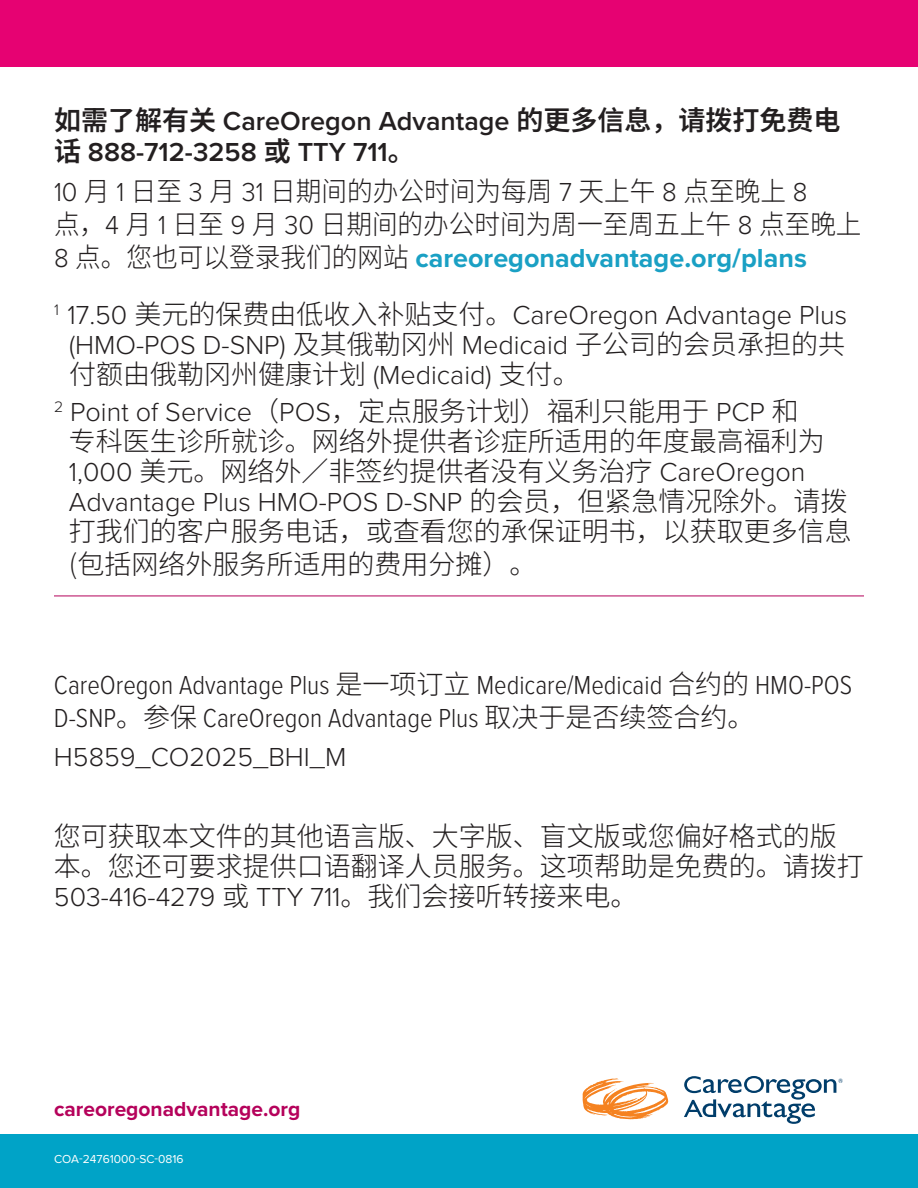
<style>
.page{position:relative;width:918px;height:1188px;background:#fff}
.page>*{position:absolute;margin:0;border:0;box-sizing:border-box;transform-origin:0 0}
.t1{font:300 27px/30px "Noto Sans SC";color:#231f20}
.t2{font:300 27px "Proxima Nova";color:#231f20}
.t3{font:300 27px/33px "Proxima Nova Cond";color:#231f20}
.t4{font:300 27px/57px "Proxima Nova";color:#231f20;scale:.95 1}
.t5{font:300 27px/33px "Noto Sans SC";color:#231f20;scale:.95 1}
.t6{font:600 27px/31.5px "Proxima Nova";color:#231f20}
.t7{font:700 21px "Proxima Nova";color:#b5025b}
.t8{font:12px "Proxima Nova";color:#fff}
.s1{font-family:"Noto Sans SC"}
.s2{font-family:"Proxima Nova"}
.s3{font-weight:700;color:#1aa0c4}
</style>
<div class="page">
<div style="left:0;top:1134px;width:918px;height:54px;background:#00a3c7"></div>
<hr style="left:54px;top:596px;width:810px;height:1px;background:#b5025b">
<div style="left:0;top:0;width:918px;height:67px;background:#e60272"></div>
<svg style="left:583px;top:1078px;width:85px;height:41px"></svg>
<svg style="left:684px;top:1076px;width:159px;height:48px"></svg>
<p class="t6" style="left:54px;top:104px;width:788px"><span class="s1">如需了解有关</span> CareOregon Advantage <span class="s1">的更多信息，请拨打免费电话</span> 888-712-3258 <span class="s1">或</span> TTY 711<span class="s1">。</span></p>
<p class="t5" style="left:54px;top:175px;width:852px"><span class="s2">10</span> 月 <span class="s2">1</span> 日至 <span class="s2">3</span> 月 <span class="s2">31</span> 日期间的办公时间为每周 <span class="s2">7</span> 天上午 <span class="s2">8</span> 点至晚上 <span class="s2">8<br></span>点，<span class="s2">4</span> 月 <span class="s2">1</span> 日至 <span class="s2">9</span> 月 <span class="s2">30</span> 日期间的办公时间为周一至周五上午 <span class="s2">8</span> 点至晚上</p>
<p class="t4" style="left:54px;top:228px;width:836px">8 <span class="s1">点。您也可以登录我们的网站</span> <span class="s3">careoregonadvantage.org/plans<br></span><sup>1</sup> 17.50 <span class="s1">美元的保费由低收入补贴支付。</span>CareOregon Advantage Plus</p>
<p class="t2" style="left:69px;top:325px;width:778px">(HMO-POS D-SNP) <span class="s1">及其俄勒冈州</span> Medicaid <span class="s1">子公司的会员承担的共</span></p>
<p class="t1" style="left:69px;top:360px;width:512px">付额由俄勒冈州健康计划 <span class="s2">(Medicaid)</span> 支付。</p>
<p class="t2" style="left:54px;top:391px;width:746px"><sup>2</sup> Point of Service<span class="s1">（</span>POS<span class="s1">，定点服务计划）福利只能用于</span> PCP <span class="s1">和</span></p>
<p class="t1" style="left:69px;top:426px;width:757px">专科医生诊所就诊。网络外提供者诊症所适用的年度最高福利为<br><span class="s2">1,000</span> 美元。网络外／非签约提供者没有义务治疗 <span class="s2">CareOregon</span></p>
<p class="t2" style="left:69px;top:481px;width:780px">Advantage Plus HMO-POS D-SNP <span class="s1">的会员，但紧急情况除外。请拨</span></p>
<p class="t1" style="left:69px;top:515px;width:784px;line-height:33px">打我们的客户服务电话，或查看您的承保证明书，以获取更多信息(包括网络外服务所适用的费用分摊）。</p>
<p class="t3" style="left:54px;top:667px;width:800px">CareOregon Advantage Plus <span class="s1">是一项订立</span> Medicare/Medicaid <span class="s1">合约的</span> HMO-POS<br>D-SNP<span class="s1">。参保</span> CareOregon Advantage Plus <span class="s1">取决于是否续签合约。</span></p>
<p class="t2" style="left:54px;top:737px;width:294px">H5859_CO2025_BHI_M</p>
<p class="t1" style="left:54px;top:822px;width:812px">您可获取本文件的其他语言版、大字版、盲文版或您偏好格式的版本。您还可要求提供口语翻译人员服务。这项帮助是免费的。请拨打</p>
<p class="t2" style="left:54px;top:877px;width:585px">503-416-4279 <span class="s1">或</span> TTY 711<span class="s1">。我们会接听转接来电。</span></p>
<p class="t7" style="left:54px;top:1094px;width:248px">careoregonadvantage.org</p>
<p class="t8" style="left:54px;top:1150px;width:131px">COA-24761000-SC-0816</p>
</div>
